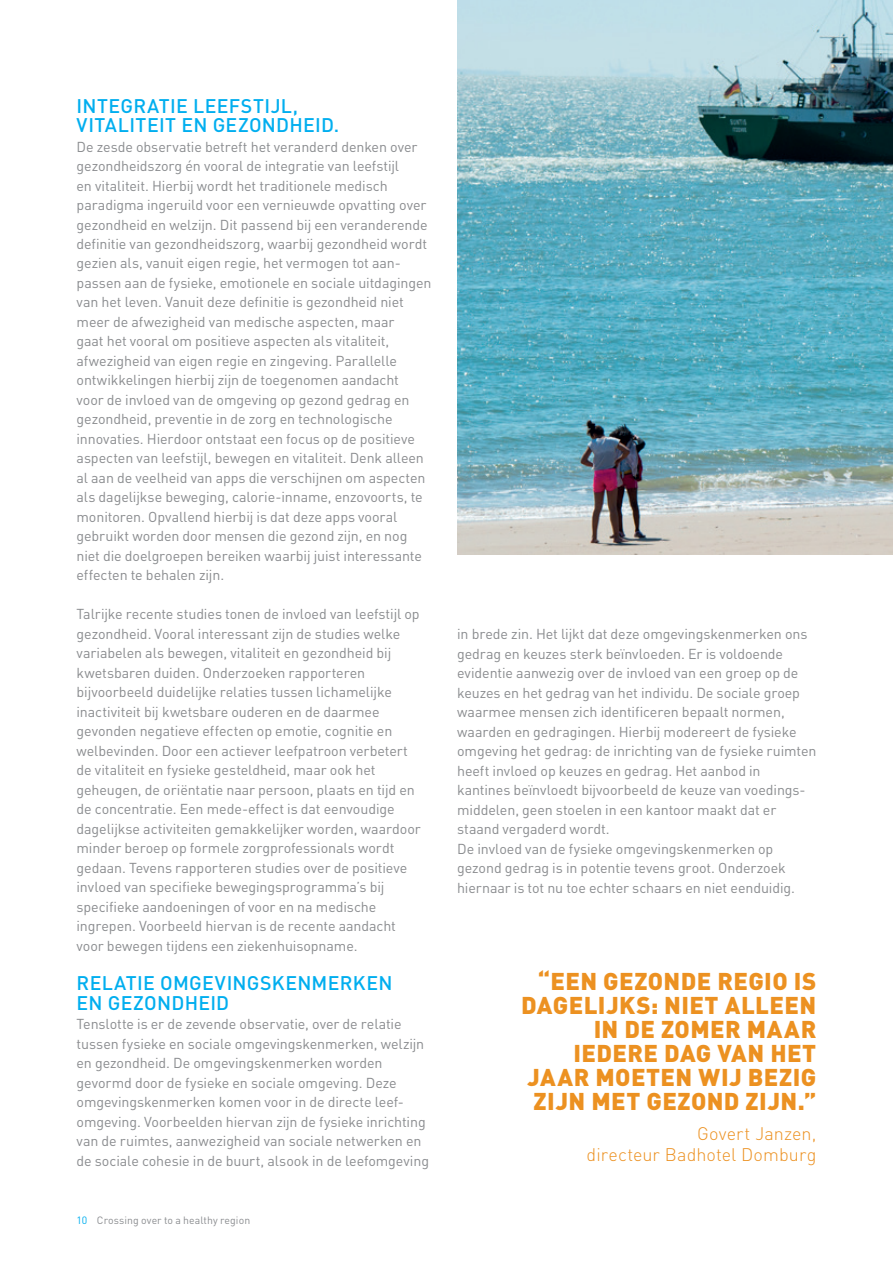
<style>
.page{position:relative;width:893px;height:1263px;background:#fff}
.page>*{position:absolute;margin:0;border:0;box-sizing:border-box;transform-origin:0 0}
.t1{font:900 24px/24px "DINOT";letter-spacing:.015em;color:#ec9121;text-align:right}
.t2{font:500 19.5px/19.5px "DINOT";letter-spacing:.015em;color:#00aeef}
.t3{font:300 18px/21px "DINOT";letter-spacing:.005em;color:#ec9121;text-align:right}
.t4{font:14.25px/19.5px "DINOT";letter-spacing:-.005em;color:#8a8c8f}
.t5{font:10.5px "DINOT";letter-spacing:.005em;color:#8a8c8f}
.s1{color:#00aeef}
</style>
<div class="page">
<img style="left:457px;top:0;width:436px;height:555px">
<h2 class="t2" style="left:77px;top:95px;width:264px">INTEGRATIE LEEFSTIJL,<br>VITALITEIT EN GEZONDHEID.</h2>
<p class="t4" style="left:77px;top:136px;width:356px">De zesde observatie betreft het veranderd denken over gezondheidszorg én vooral de integratie van leefstijl<br>en vitaliteit. Hierbij wordt het traditionele medisch paradigma ingeruild voor een vernieuwde opvatting over gezondheid en welzijn. Dit passend bij een veranderende definitie van gezondheidszorg, waarbij gezondheid wordt gezien als, vanuit eigen regie, het vermogen tot aan&shy;passen aan de fysieke, emotionele en sociale uitdagingen van het leven. Vanuit deze definitie is gezondheid niet meer de afwezigheid van medische aspecten, maar<br>gaat het vooral om positieve aspecten als vitaliteit, afwezigheid van eigen regie en zingeving. Parallelle ontwikkelingen hierbij zijn de toegenomen aandacht<br>voor de invloed van de omgeving op gezond gedrag en gezondheid, preventie in de zorg en technologische innovaties. Hierdoor ontstaat een focus op de positieve aspecten van leefstijl, bewegen en vitaliteit. Denk alleen al aan de veelheid van apps die verschijnen om aspecten als dagelijkse beweging, calorie-inname, enzovoorts, te monitoren. Opvallend hierbij is dat deze apps vooral gebruikt worden door mensen die gezond zijn, en nog niet die doelgroepen bereiken waarbij juist interessante effecten te behalen zijn.</p>
<p class="t4" style="left:77px;top:604px;width:346px">Talrijke recente studies tonen de invloed van leefstijl op gezondheid. Vooral interessant zijn de studies welke variabelen als bewegen, vitaliteit en gezondheid bij kwetsbaren duiden. Onderzoeken rapporteren bijvoorbeeld duidelijke relaties tussen lichamelijke inactiviteit bij kwetsbare ouderen en de daarmee gevonden negatieve effecten op emotie, cognitie en welbevinden. Door een actiever leefpatroon verbetert de vitaliteit en fysieke gesteldheid, maar ook het geheugen, de oriëntatie naar persoon, plaats en tijd en de concentratie. Een mede-effect is dat eenvoudige dagelijkse activiteiten gemakkelijker worden, waardoor minder beroep op formele zorgprofessionals wordt gedaan. Tevens rapporteren studies over de positieve invloed van specifieke bewegingsprogramma’s bij specifieke aandoeningen of voor en na medische ingrepen. Voorbeeld hiervan is de recente aandacht voor bewegen tijdens een ziekenhuisopname.</p>
<h2 class="t2" style="left:77px;top:973px;width:317px">RELATIE OMGEVINGSKENMERKEN<br>EN GEZONDHEID</h2>
<p class="t4" style="left:77px;top:1014px;width:354px">Tenslotte is er de zevende observatie, over de relatie tussen fysieke en sociale omgevingskenmerken, welzijn en gezondheid. De omgevingskenmerken worden gevormd door de fysieke en sociale omgeving. Deze omgevingskenmerken komen voor in de directe leef&shy;omgeving. Voorbeelden hiervan zijn de fysieke inrichting van de ruimtes, aanwezigheid van sociale netwerken en de sociale cohesie in de buurt, alsook in de leefomgeving</p>
<p class="t5" style="left:77px;top:1214px;width:175px"><span class="s1">10</span> Crossing over to a healthy region</p>
<p class="t4" style="left:457px;top:624px;width:361px">in brede zin. Het lijkt dat deze omgevingskenmerken ons gedrag en keuzes sterk beïnvloeden. Er is voldoende evidentie aanwezig over de invloed van een groep op de keuzes en het gedrag van het individu. De sociale groep waarmee mensen zich identificeren bepaalt normen, waarden en gedragingen. Hierbij modereert de fysieke omgeving het gedrag: de inrichting van de fysieke ruimten heeft invloed op keuzes en gedrag. Het aanbod in kantines beïnvloedt bijvoorbeeld de keuze van voedings&shy;middelen, geen stoelen in een kantoor maakt dat er staand vergaderd wordt.<br>De invloed van de fysieke omgevingskenmerken op gezond gedrag is in potentie tevens groot. Onderzoek hiernaar is tot nu toe echter schaars en niet eenduidig.</p>
<h1 class="t1" style="left:521px;top:968px;width:297px">“EEN GEZONDE REGIO IS<br>DAGELIJKS: NIET ALLEEN<br>IN DE ZOMER MAAR<br>IEDERE DAG VAN HET<br>JAAR MOETEN WIJ BEZIG<br>ZIJN MET GEZOND ZIJN.”</h1>
<p class="t3" style="left:587px;top:1123px;width:231px">Govert Janzen,<br>directeur Badhotel Domburg</p>
</div>
